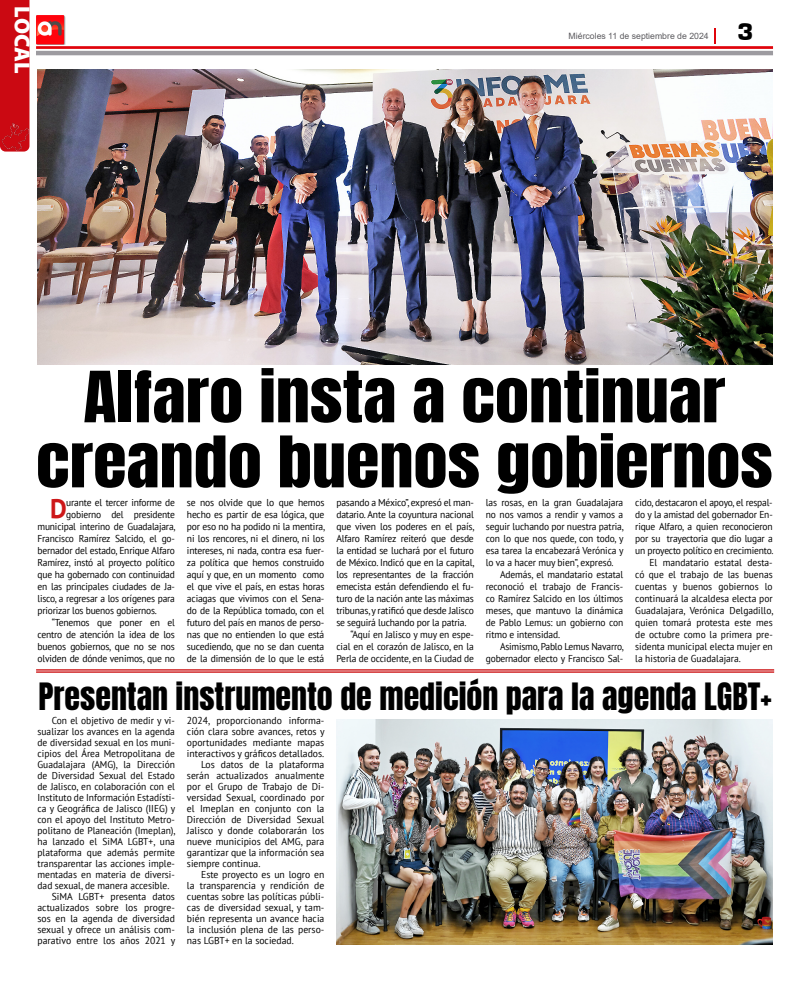
<style>
.page{position:relative;width:808px;height:1007px;background:#fff}
.page>*{position:absolute;margin:0;border:0;box-sizing:border-box;transform-origin:0 0}
.t1{font:60px/65px "Anton";color:#000;text-align:center;scale:1.14 1}
.t2{font:32px "Anton";color:#000}
.t3{font:700 27.1px "PT Sans";color:#cd1719;scale:.95 1}
.t4{font:900 25px "Eurostile";color:#000}
.t5{font:900 22px "Myriad Pro";letter-spacing:-.005em;color:#fff}
.t6{font:10px/12px "PT Sans";color:#000;text-align:justify;scale:.95 1}
.t7{font:10px "PT Sans";color:#000}
.t8{font:10px/12px "PT Sans";letter-spacing:-.02em;color:#000;text-align:right;scale:.95 1}
.t9{font:10px "PT Sans";letter-spacing:-.02em;color:#000;scale:.96 1}
.t10{font:10px/12px "PT Sans";color:#000;text-align:justify;scale:.96 1}
.t11{font:8.7px "Arial";color:#5c5b5f}
</style>
<div class="page">
<svg style="left:36px;top:28px;width:737px;height:27px"></svg>
<img style="left:36px;top:16px;width:30px;height:29px">
<img style="left:38px;top:70px;width:735px;height:294px">
<img style="left:336px;top:719px;width:437px;height:225px">
<hr style="left:36px;top:669px;width:738px;height:1px;background:#cd1719">
<hr style="left:36px;top:670px;width:738px;height:1px;background:#cd1719">
<hr style="left:36px;top:672px;width:738px;height:1px;background:#cd1719">
<div style="left:0;top:0;width:29px;height:120px;background:#cb0912"></div>
<img style="left:0;top:120px;width:30px;height:32px">
<h3 class="t5" style="left:37px;top:6px;width:68px;rotate:90deg">LOCAL</h3>
<p class="t11" style="left:569px;top:30px;width:142px">Miércoles 11 de septiembre de 2024</p>
<h3 class="t4" style="left:737px;top:18px;width:17px">3</h3>
<h1 class="t1" style="left:36px;top:369px;width:648px">Alfaro insta a continuar creando buenos gobiernos</h1>
<h3 class="t3" style="left:50px;top:490px;width:19px">D</h3>
<p class="t8" style="left:66px;top:496px;width:116px">urante el tercer informe de</p>
<p class="t8" style="left:66px;top:508px;width:116px">gobierno del presidente</p>
<p class="t8" style="left:38px;top:520px;width:147px">municipal interino de Guadalajara,</p>
<p class="t8" style="left:38px;top:532px;width:146px">Francisco Ramírez Salcido, el go-</p>
<p class="t8" style="left:38px;top:544px;width:146px">bernador del estado, Enrique Alfaro</p>
<p class="t8" style="left:38px;top:556px;width:146px">Ramírez, instó al proyecto político</p>
<p class="t8" style="left:38px;top:568px;width:146px">que ha gobernado con continuidad</p>
<p class="t8" style="left:38px;top:580px;width:146px">en las principales ciudades de Ja-</p>
<p class="t8" style="left:38px;top:592px;width:146px">lisco, a regresar a los orígenes para</p>
<p class="t8" style="left:38px;top:604px;width:127px">priorizar los buenos gobiernos.</p>
<p class="t9" style="left:52px;top:615px;width:130px">“Tenemos que poner en el</p>
<p class="t9" style="left:38px;top:627px;width:145px">centro de atención la idea de los</p>
<p class="t9" style="left:38px;top:639px;width:145px">buenos gobiernos, que no se nos</p>
<p class="t9" style="left:38px;top:651px;width:145px">olviden de dónde venimos, que no</p>
<p class="t10" style="left:187px;top:496px;width:145px">se nos olvide que lo que hemos hecho es partir de esa lógica, que por eso no ha podido ni la mentira, ni los rencores, ni el dinero, ni los intereses, ni nada, contra esa fuer&shy;za política que hemos construido aquí y que, en un momento como el que vive el país, en estas horas aciagas que vivimos con el Sena&shy;do de la República tomado, con el futuro del país en manos de perso&shy;nas que no entienden lo que está sucediendo, que no se dan cuenta de la dimensión de lo que le está</p>
<p class="t9" style="left:336px;top:495px;width:145px">pasando a México”, expresó el man-</p>
<p class="t9" style="left:336px;top:507px;width:145px">datario. Ante la coyuntura nacional</p>
<p class="t9" style="left:336px;top:519px;width:145px">que viven los poderes en el país,</p>
<p class="t9" style="left:336px;top:531px;width:145px">Alfaro Ramírez reiteró que desde</p>
<p class="t9" style="left:336px;top:543px;width:145px">la entidad se luchará por el futuro</p>
<p class="t9" style="left:336px;top:555px;width:145px">de México. Indicó que en la capital,</p>
<p class="t9" style="left:336px;top:567px;width:145px">los representantes de la fracción</p>
<p class="t9" style="left:336px;top:579px;width:145px">emecista están defendiendo el fu-</p>
<p class="t9" style="left:336px;top:591px;width:145px">turo de la nación ante las máximas</p>
<p class="t9" style="left:336px;top:603px;width:145px">tribunas, y ratificó que desde Jalisco</p>
<p class="t9" style="left:336px;top:615px;width:137px">se seguirá luchando por la patria.</p>
<p class="t6" style="left:351px;top:628px;width:131px">“Aquí en Jalisco y muy en espe-</p>
<p class="t6" style="left:336px;top:640px;width:146px">cial en el corazón de Jalisco, en la</p>
<p class="t6" style="left:336px;top:652px;width:146px">Perla de occidente, en la Ciudad de</p>
<p class="t6" style="left:486px;top:496px;width:147px">las rosas, en la gran Guadalajara no nos vamos a rendir y vamos a seguir luchando por nuestra patria, con lo que nos quede, con todo, y esa tarea la encabezará Verónica y lo va a hacer muy bien”, expresó.</p>
<p class="t6" style="left:486px;top:568px;width:146px;text-indent:14px">Además, el mandatario estatal reconoció el trabajo de Francis&shy;co Ramírez Salcido en los últimos meses, que mantuvo la dinámica de Pablo Lemus: un gobierno con ritmo e intensidad.</p>
<p class="t8" style="left:486px;top:640px;width:147px">Asimismo, Pablo Lemus Navarro, gobernador electo y Francisco Sal-</p>
<p class="t8" style="left:635px;top:496px;width:146px">cido, destacaron el apoyo, el respal-</p>
<p class="t8" style="left:635px;top:508px;width:146px">do y la amistad del gobernador En-</p>
<p class="t8" style="left:635px;top:520px;width:146px">rique Alfaro, a quien reconocieron</p>
<p class="t8" style="left:635px;top:532px;width:146px">por su trayectoria que dio lugar a</p>
<p class="t8" style="left:635px;top:544px;width:147px">un proyecto político en crecimiento.</p>
<p class="t6" style="left:649px;top:556px;width:131px">El mandatario estatal desta-</p>
<p class="t6" style="left:635px;top:568px;width:146px">có que el trabajo de las buenas</p>
<p class="t6" style="left:635px;top:580px;width:146px">cuentas y buenos gobiernos lo</p>
<p class="t6" style="left:635px;top:592px;width:146px">continuará la alcaldesa electa por</p>
<p class="t6" style="left:635px;top:604px;width:147px">Guadalajara, Verónica Delgadillo,</p>
<p class="t6" style="left:635px;top:616px;width:146px">quien tomará protesta este mes</p>
<p class="t6" style="left:635px;top:628px;width:146px">de octubre como la primera pre-</p>
<p class="t6" style="left:635px;top:640px;width:146px">sidenta municipal electa mujer en</p>
<p class="t6" style="left:635px;top:652px;width:113px">la historia de Guadalajara.</p>
<h2 class="t2" style="left:38px;top:680px;width:735px">Presentan instrumento de medición para la agenda LGBT+</h2>
<p class="t6" style="left:52px;top:714px;width:131px">Con el objetivo de medir y vi-</p>
<p class="t6" style="left:38px;top:725px;width:146px">sualizar los avances en la agenda</p>
<p class="t6" style="left:38px;top:736px;width:146px">de diversidad sexual en los muni-</p>
<p class="t6" style="left:38px;top:747px;width:146px">cipios del Área Metropolitana de</p>
<p class="t6" style="left:38px;top:758px;width:146px">Guadalajara (AMG), la Dirección</p>
<p class="t6" style="left:38px;top:769px;width:146px">de Diversidad Sexual del Estado</p>
<p class="t6" style="left:38px;top:780px;width:146px">de Jalisco, en colaboración con el</p>
<p class="t6" style="left:38px;top:791px;width:146px">Instituto de Información Estadísti-</p>
<p class="t6" style="left:38px;top:802px;width:147px">ca y Geográfica de Jalisco (IIEG) y</p>
<p class="t6" style="left:38px;top:813px;width:146px">con el apoyo del Instituto Metro-</p>
<p class="t6" style="left:38px;top:824px;width:147px">politano de Planeación (Imeplan),</p>
<p class="t6" style="left:38px;top:835px;width:146px">ha lanzado el SiMA LGBT+, una</p>
<p class="t6" style="left:38px;top:846px;width:146px">plataforma que además permite</p>
<p class="t6" style="left:38px;top:857px;width:146px">transparentar las acciones imple-</p>
<p class="t6" style="left:38px;top:868px;width:146px">mentadas en materia de diversi-</p>
<p class="t6" style="left:38px;top:879px;width:140px">dad sexual, de manera accesible.</p>
<p class="t7" style="left:52px;top:890px;width:125px">SiMA LGBT+ presenta datos</p>
<p class="t7" style="left:38px;top:901px;width:139px">actualizados sobre los progre-</p>
<p class="t7" style="left:38px;top:912px;width:139px">sos en la agenda de diversidad</p>
<p class="t7" style="left:38px;top:923px;width:139px">sexual y ofrece un análisis com-</p>
<p class="t7" style="left:38px;top:934px;width:139px">parativo entre los años 2021 y</p>
<p class="t7" style="left:187px;top:714px;width:139px">2024, proporcionando informa-</p>
<p class="t7" style="left:187px;top:725px;width:139px">ción clara sobre avances, retos y</p>
<p class="t7" style="left:187px;top:736px;width:139px">oportunidades mediante mapas</p>
<p class="t7" style="left:187px;top:747px;width:139px">interactivos y gráficos detallados.</p>
<p class="t7" style="left:201px;top:758px;width:125px">Los datos de la plataforma</p>
<p class="t7" style="left:187px;top:769px;width:139px">serán actualizados anualmente</p>
<p class="t7" style="left:187px;top:780px;width:139px">por el Grupo de Trabajo de Di-</p>
<p class="t7" style="left:187px;top:791px;width:139px">versidad Sexual, coordinado por</p>
<p class="t7" style="left:187px;top:802px;width:139px">el Imeplan en conjunto con la</p>
<p class="t7" style="left:187px;top:813px;width:139px">Dirección de Diversidad Sexual</p>
<p class="t7" style="left:187px;top:824px;width:139px">Jalisco y donde colaborarán los</p>
<p class="t7" style="left:187px;top:835px;width:139px">nueve municipios del AMG, para</p>
<p class="t7" style="left:187px;top:846px;width:139px">garantizar que la información sea</p>
<p class="t7" style="left:187px;top:857px;width:75px">siempre continua.</p>
<p class="t7" style="left:201px;top:868px;width:125px">Este proyecto es un logro en</p>
<p class="t7" style="left:187px;top:879px;width:139px">la transparencia y rendición de</p>
<p class="t7" style="left:187px;top:890px;width:139px">cuentas sobre las políticas públi-</p>
<p class="t7" style="left:187px;top:901px;width:139px">cas de diversidad sexual, y tam-</p>
<p class="t7" style="left:187px;top:912px;width:139px">bién representa un avance hacia</p>
<p class="t7" style="left:187px;top:923px;width:139px">la inclusión plena de las perso-</p>
<p class="t7" style="left:187px;top:934px;width:108px">nas LGBT+ en la sociedad.</p>
</div>
